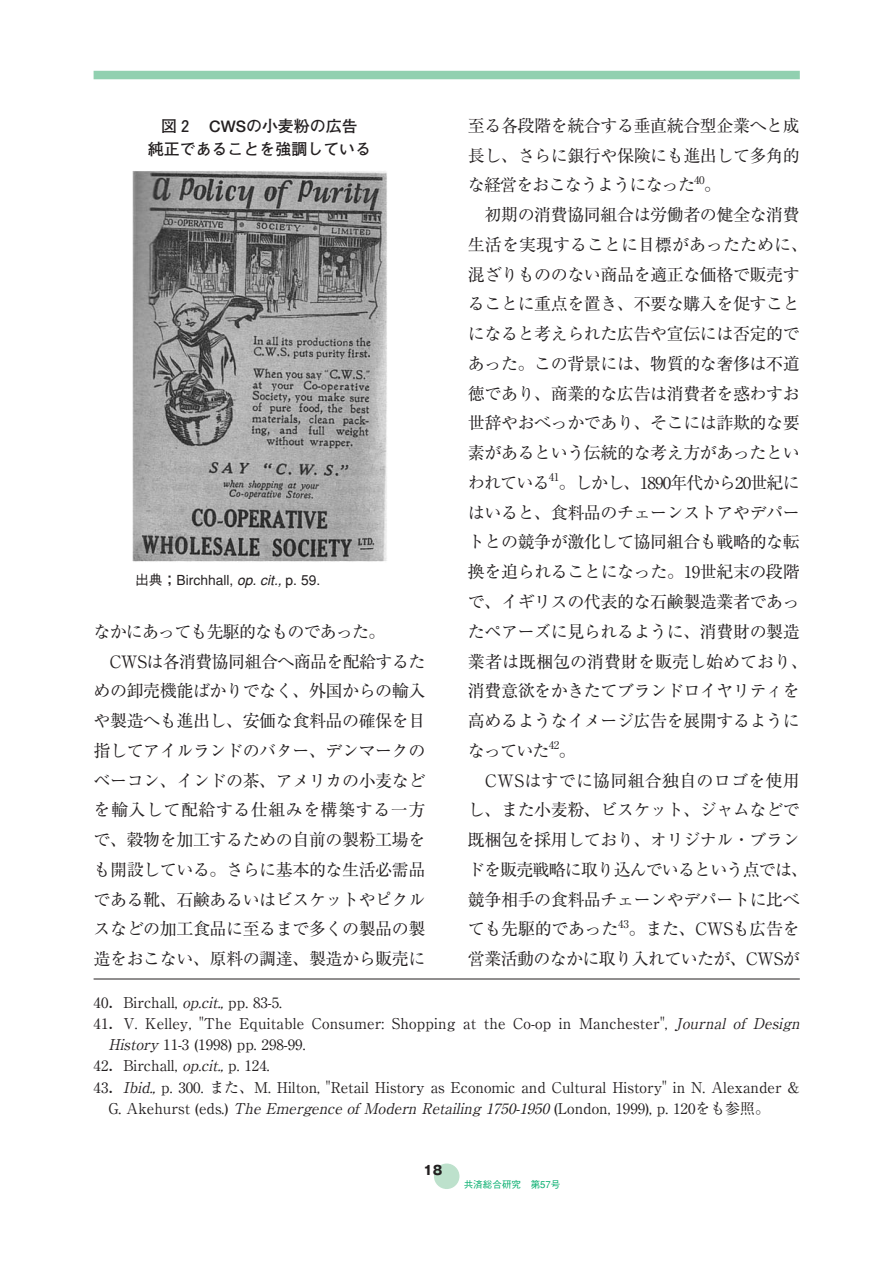
<style>
.page{position:relative;width:893px;height:1263px;background:#fff}
.page>*{position:absolute;margin:0;border:0;box-sizing:border-box;transform-origin:0 0}
.t1{font:16.95px/29.7px "Ryumin";letter-spacing:-.025em;color:#231f20;text-align:justify}
.t2{font:16.95px "Ryumin";letter-spacing:.03em;color:#231f20}
.t3{font:16.95px "Ryumin";letter-spacing:-.05em;color:#231f20}
.t4{font:700 15.9px/23.9px "Futo Go B101";color:#231f20;text-align:center}
.t5{font:14.85px "Ryumin";color:#231f20}
.t6{font:500 13.8px "Gothic BBB";color:#231f20}
.t7{font:700 12.75px "Gothic MB101";color:#231f20}
.t8{font:11.1px "Ryumin";color:#231f20}
.t9{font:500 9.6px "Gothic BBB";color:#06ae6e}
.s1{font-style:italic}
.s2{font-size:16.95px}
</style>
<div class="page">
<div style="left:94px;top:71px;width:705px;height:8px;background:#91d0b0"></div>
<div style="left:434px;top:1164px;width:25px;height:25px;background:#bde1cc;border-radius:50%"></div>
<hr style="left:94px;top:979px;width:705px;height:1px;background:#231f20">
<img style="left:132px;top:171px;width:255px;height:391px">
<p class="t4" style="left:148px;top:115px;width:225px">図２　CWSの小麦粉の広告<br>純正であることを強調している</p>
<p class="t6" style="left:135px;top:575px;width:187px">出典；Birchhall, <span class="s1">op. cit.,</span>p. 59.</p>
<p class="t3" style="left:94px;top:626px;width:293px">なかにあっても先駆的なものであった。</p>
<p class="t1" style="left:110px;top:649px;width:317px">CWSは各消費協同組合へ商品を配給するた</p>
<p class="t1" style="left:94px;top:678px;width:333px">めの卸売機能ばかりでなく、外国からの輸入</p>
<p class="t1" style="left:94px;top:708px;width:333px">や製造へも進出し、安価な食料品の確保を目</p>
<p class="t1" style="left:94px;top:738px;width:333px">指してアイルランドのバター、デンマークの</p>
<p class="t1" style="left:94px;top:768px;width:333px">ベーコン、インドの茶、アメリカの小麦など</p>
<p class="t2" style="left:94px;top:804px;width:333px">を輸入して配給する仕組みを構築する一方</p>
<p class="t1" style="left:94px;top:827px;width:333px">で、穀物を加工するための自前の製粉工場を</p>
<p class="t1" style="left:94px;top:857px;width:333px">も開設している。さらに基本的な生活必需品</p>
<p class="t1" style="left:94px;top:887px;width:333px">である靴、石鹸あるいはビスケットやピクル</p>
<p class="t1" style="left:94px;top:917px;width:333px">スなどの加工食品に至るまで多くの製品の製</p>
<p class="t1" style="left:94px;top:946px;width:333px">造をおこない、原料の調達、製造から販売に</p>
<p class="t1" style="left:468px;top:113px;width:333px">至る各段階を統合する垂直統合型企業へと成長し、さらに銀行や保険にも進出して多角的な経営をおこなうようになった</p>
<p class="t8" style="left:694px;top:176px;width:28px">40<span class="s2">。</span></p>
<p class="t1" style="left:468px;top:202px;width:342px;text-align:left;text-indent:17px">初期の消費協同組合は労働者の健全な消費生活を実現することに目標があったために、混ざりもののない商品を適正な価格で販売することに重点を置き、不要な購入を促すことになると考えられた広告や宣伝には否定的であった。この背景には、物質的な奢侈は不道徳であり、商業的な広告は消費者を惑わすお世辞やおべっかであり、そこには詐欺的な要素があるという伝統的な考え方があったといわれている<sup>41</sup>。しかし、1890年代から20世紀にはいると、食料品のチェーンストアやデパートとの競争が激化して協同組合も戦略的な転換を迫られることになった。19世紀末の段階で、イギリスの代表的な石鹸製造業者であったペアーズに見られるように、消費財の製造業者は既梱包の消費財を販売し始めており、消費意欲をかきたてブランドロイヤリティを高めるようなイメージ広告を展開するようになっていた</p>
<p class="t8" style="left:549px;top:741px;width:28px">42<span class="s2">。</span></p>
<p class="t1" style="left:468px;top:768px;width:342px;text-align:center">CWSはすでに協同組合独自のロゴを使用<br>し、また小麦粉、ビスケット、ジャムなどで既梱包を採用しており、オリジナル・ブランドを販売戦略に取り込んでいるという点では、競争相手の食料品チェーンやデパートに比べても先駆的であった<sup>43</sup>。また、CWSも広告を営業活動のなかに取り入れていたが、CWSが</p>
<p class="t5" style="left:94px;top:997px;width:190px">40．Birchall, <span class="s1">op.cit.,</span> pp. 83-5.</p>
<p class="t5" style="left:94px;top:1018px;width:710px">41．V. Kelley, "The Equitable Consumer: Shopping at the Co-op in Manchester", <span class="s1">Journal of Design</span></p>
<p class="t5" style="left:108px;top:1039px;width:198px"><span class="s1">History</span> 11-3 (1998) pp. 298-99.</p>
<p class="t5" style="left:94px;top:1061px;width:177px">42．Birchall, <span class="s1">op.cit.,</span> p. 124.</p>
<p class="t5" style="left:94px;top:1082px;width:707px">43．<span class="s1">Ibid.,</span> p. 300. また、M. Hilton, "Retail History as Economic and Cultural History" in N. Alexander &amp;</p>
<p class="t5" style="left:108px;top:1103px;width:663px">G. Akehurst (eds.) <span class="s1">The Emergence of Modern Retailing 1750-1950</span> (London, 1999), p. 120をも参照。</p>
<p class="t7" style="left:423px;top:1165px;width:21px">18</p>
<p class="t9" style="left:463px;top:1181px;width:98px">共済総合研究　第57号</p>
</div>
